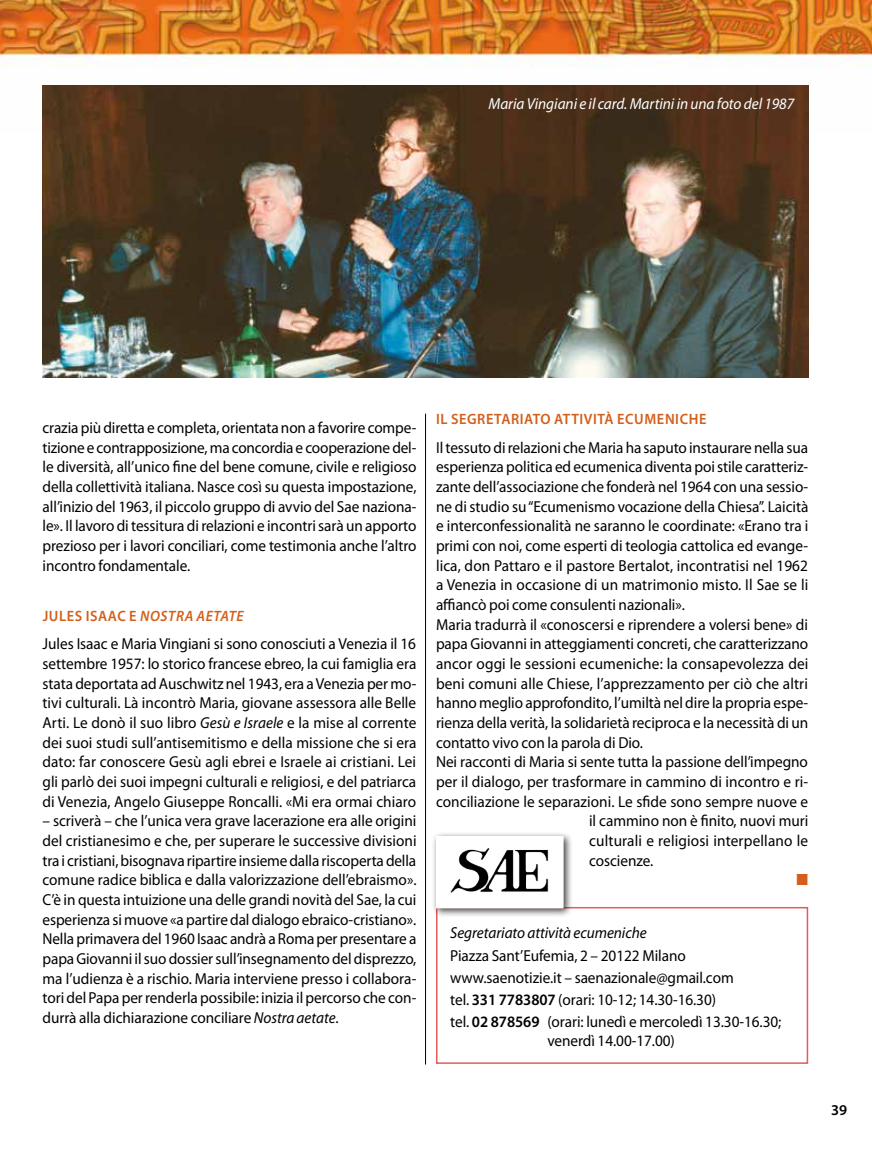
<style>
.page{position:relative;width:872px;height:1149px;background:#fff}
.page>*{position:absolute;margin:0;border:0;box-sizing:border-box;transform-origin:0 0}
.t1{font:15.9px/19.6px "Myriad Pro";letter-spacing:-.005em;color:#000;text-align:justify;scale:.96 1}
.t2{font:italic 15.9px "Myriad Pro";letter-spacing:-.005em;color:#fff;scale:.96 1}
.t3{font:italic 15.9px "Myriad Pro";letter-spacing:-.005em;color:#000;scale:.96 1}
.t4{font:15.9px "Zapf Dingbats";color:#d35f1a;scale:.96 1}
.t5{font:600 15px "Myriad Pro";letter-spacing:.04em;color:#d35f1a;scale:.96 1}
.t6{font:italic 600 15px "Myriad Pro";letter-spacing:.04em;color:#d35f1a;scale:.96 1}
.t7{font:600 15px "Myriad Pro";color:#000}
.s1{font-style:normal}
.s2{font-style:italic}
.s3{font-weight:600}
</style>
<div class="page">
<img style="left:0;top:0;width:872px;height:132px">
<hr style="left:425px;top:413px;width:1px;height:651px;background:#000">
<div style="left:436px;top:906px;width:372px;height:157px;border:2px solid #e15d59"></div>
<img style="left:43px;top:85px;width:765px;height:292px">
<div style="left:431px;top:831px;width:142px;height:86px;background:#000;opacity:.75"></div>
<div style="left:436px;top:836px;width:127px;height:71px;background:#fff"></div>
<img style="left:450px;top:848px;width:99px;height:45px">
<div style="left:436px;top:835px;width:127px;height:73px;border:1px solid #fff"></div>
<p class="t2" style="left:488px;top:93px;width:320px">Maria Vingiani e il card. Martini in una foto del 1987</p>
<p class="t1" style="left:43px;top:417px;width:391px">crazia più diretta e completa, orientata non a favorire compe&shy;tizione e contrapposizione, ma concordia e cooperazione del&shy;le diversità, all’unico fine del bene comune, civile e religioso della collettività italiana. Nasce così su questa impostazione, all’inizio del 1963, il piccolo gruppo di avvio del Sae naziona&shy;le». Il lavoro di tessitura di relazioni e incontri sarà un apporto prezioso per i lavori conciliari, come testimonia anche l’altro incontro fondamentale.</p>
<p class="t6" style="left:43px;top:606px;width:211px"><span class="s1">JULES ISAAC E</span> NOSTRA AETATE</p>
<p class="t1" style="left:43px;top:633px;width:391px">Jules Isaac e Maria Vingiani si sono conosciuti a Venezia il 16 settembre 1957: lo storico francese ebreo, la cui famiglia era stata deportata ad Auschwitz nel 1943, era a Venezia per mo&shy;tivi culturali. Là incontrò Maria, giovane assessora alle Belle Arti. Le donò il suo libro <span class="s2">Gesù e Israele</span> e la mise al corrente dei suoi studi sull’antisemitismo e della missione che si era dato: far conoscere Gesù agli ebrei e Israele ai cristiani. Lei gli parlò dei suoi impegni culturali e religiosi, e del patriarca di Venezia, Angelo Giuseppe Roncalli. «Mi era ormai chiaro</p>
<p class="t1" style="left:43px;top:810px;width:391px">– scriverà – che l’unica vera grave lacerazione era alle origini del cristianesimo e che, per superare le successive divisioni tra i cristiani, bisognava ripartire insieme dalla riscoperta della comune radice biblica e dalla valorizzazione dell’ebraismo».<br>C’è in questa intuizione una delle grandi novità del Sae, la cui esperienza si muove «a partire dal dialogo ebraico-cristiano».<br>Nella primavera del 1960 Isaac andrà a Roma per presentare a papa Giovanni il suo dossier sull’insegnamento del disprezzo, ma l’udienza è a rischio. Maria interviene presso i collabora&shy;tori del Papa per renderla possibile: inizia il percorso che con&shy;durrà alla dichiarazione conciliare <span class="s2">Nostra aetate</span>.</p>
<p class="t5" style="left:436px;top:409px;width:283px">IL SEGRETARIATO ATTIVITÀ ECUMENICHE</p>
<p class="t1" style="left:436px;top:437px;width:389px">Il tessuto di relazioni che Maria ha saputo instaurare nella sua</p>
<p class="t1" style="left:436px;top:457px;width:389px">esperienza politica ed ecumenica diventa poi stile caratteriz-</p>
<p class="t1" style="left:436px;top:476px;width:389px">zante dell’associazione che fonderà nel 1964 con una sessio-</p>
<p class="t1" style="left:436px;top:496px;width:389px">ne di studio su “Ecumenismo vocazione della Chiesa”. Laicità</p>
<p class="t1" style="left:436px;top:516px;width:389px">e interconfessionalità ne saranno le coordinate: «Erano tra i</p>
<p class="t1" style="left:436px;top:535px;width:389px">primi con noi, come esperti di teologia cattolica ed evange-</p>
<p class="t1" style="left:436px;top:555px;width:389px">lica, don Pattaro e il pastore Bertalot, incontratisi nel 1962</p>
<p class="t1" style="left:436px;top:574px;width:389px">a Venezia in occasione di un matrimonio misto. Il Sae se li</p>
<p class="t1" style="left:436px;top:594px;width:261px">affiancò poi come consulenti nazionali».</p>
<p class="t1" style="left:436px;top:614px;width:389px">Maria tradurrà il «conoscersi e riprendere a volersi bene» di</p>
<p class="t1" style="left:436px;top:633px;width:389px">papa Giovanni in atteggiamenti concreti, che caratterizzano</p>
<p class="t1" style="left:436px;top:653px;width:389px">ancor oggi le sessioni ecumeniche: la consapevolezza dei</p>
<p class="t1" style="left:436px;top:673px;width:389px">beni comuni alle Chiese, l’apprezzamento per ciò che altri</p>
<p class="t1" style="left:436px;top:692px;width:389px">hanno meglio approfondito, l’umiltà nel dire la propria espe-</p>
<p class="t1" style="left:436px;top:712px;width:389px">rienza della verità, la solidarietà reciproca e la necessità di un</p>
<p class="t1" style="left:436px;top:732px;width:217px">contatto vivo con la parola di Dio.</p>
<p class="t1" style="left:436px;top:751px;width:389px">Nei racconti di Maria si sente tutta la passione dell’impegno</p>
<p class="t1" style="left:436px;top:771px;width:389px">per il dialogo, per trasformare in cammino di incontro e ri-</p>
<p class="t1" style="left:436px;top:791px;width:389px">conciliazione le separazioni. Le sfide sono sempre nuove e</p>
<p class="t1" style="left:589px;top:810px;width:230px">il cammino non è finito, nuovi muri</p>
<p class="t1" style="left:589px;top:830px;width:230px">culturali e religiosi interpellano le</p>
<p class="t1" style="left:589px;top:850px;width:68px">coscienze.</p>
<p class="t4" style="left:796px;top:872px;width:14px">■</p>
<p class="t3" style="left:450px;top:922px;width:206px">Segretariato attività ecumeniche</p>
<p class="t1" style="left:450px;top:943px;width:346px;line-height:22.2px;text-align:left">Piazza Sant’Eufemia, 2 – 20122 Milano www.saenotizie.it – saenazionale@gmail.com<br>tel. <span class="s3">331 7783807</span> (orari: 10-12; 14.30-16.30)<br>tel. <span class="s3">02 878569</span> (orari: lunedì e mercoledì 13.30-16.30;</p>
<p class="t1" style="left:547px;top:1029px;width:134px">venerdì 14.00-17.00)</p>
<p class="t7" style="left:831px;top:1099px;width:18px">39</p>
</div>
